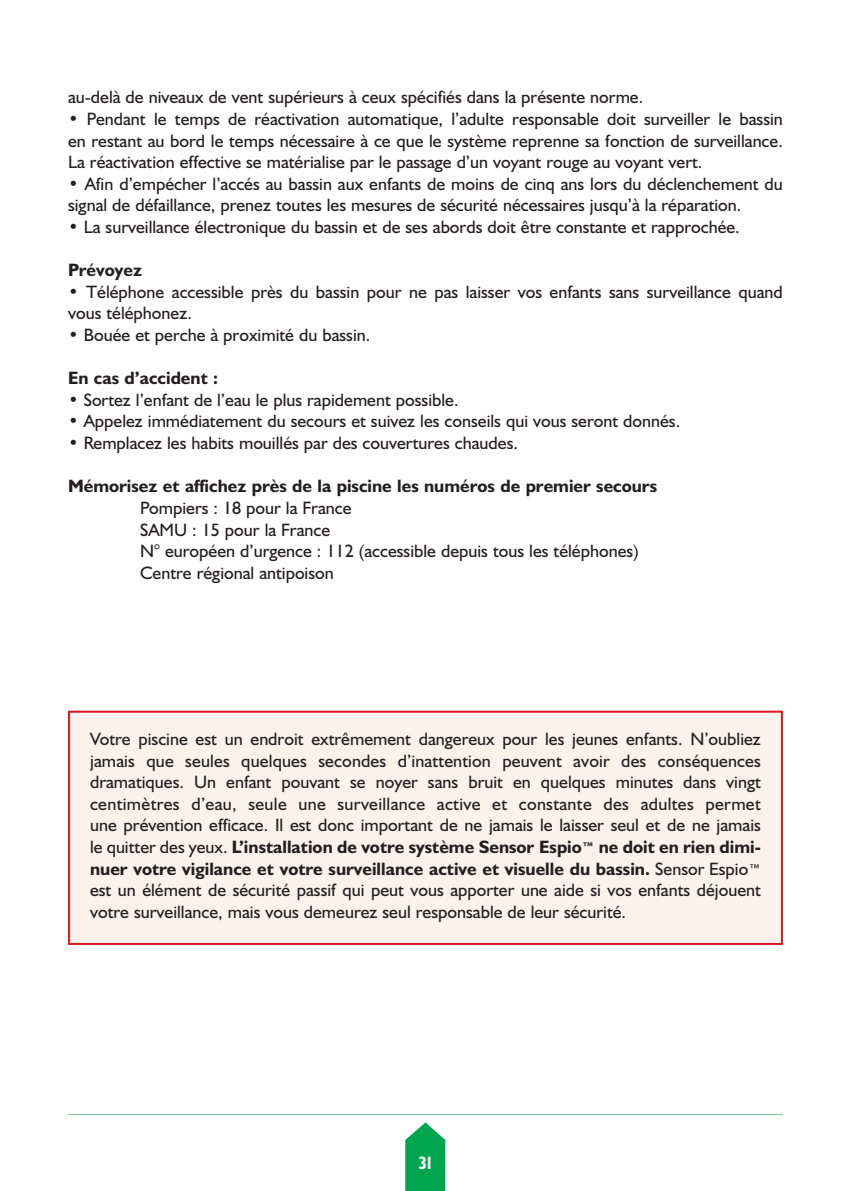
<style>
.page{position:relative;width:851px;height:1191px;background:#fff}
.page>*{position:absolute;margin:0;border:0;box-sizing:border-box;transform-origin:0 0}
.t1{font:18px/21.6px "Humanist 521 BT";color:#231f20}
.t2{font:700 18px "Humanist 521 BT";color:#231f20}
.t3{font:700 condensed 18px "Humanist 521 BT";color:#fff}
.s1{font-weight:700}
.s2{font-weight:700;font-size:15px}
.s3{font-size:15px}
</style>
<div class="page">
<svg style="left:405px;top:1122px;width:40px;height:69px;background:#23b167"></svg>
<hr style="left:68px;top:1114px;width:714px;height:1px;background:#80ca9c">
<div style="left:70px;top:712px;width:710px;height:231px;background:#fcf2ec"></div>
<div style="left:68px;top:710px;width:714px;height:235px;border:2px solid #d8171f"></div>
<p class="t1" style="left:68px;top:88px;width:576px">au-delà de niveaux de vent supérieurs à ceux spécifiés dans la présente norme.</p>
<p class="t1" style="left:68px;top:110px;width:716px;text-align:justify">• Pendant le temps de réactivation automatique, l’adulte responsable doit surveiller le bassin en restant au bord le temps nécessaire à ce que le système reprenne sa fonction de surveillance.<br>La réactivation effective se matérialise par le passage d’un voyant rouge au voyant vert.</p>
<p class="t1" style="left:68px;top:175px;width:716px">• Afin d’empécher l’accés au bassin aux enfants de moins de cinq ans lors du déclenchement du signal de défaillance, prenez toutes les mesures de sécurité nécessaires jusqu’à la réparation.</p>
<p class="t1" style="left:68px;top:218px;width:673px">• La surveillance électronique du bassin et de ses abords doit être constante et rapprochée.</p>
<p class="t2" style="left:68px;top:264px;width:75px">Prévoyez</p>
<p class="t1" style="left:68px;top:283px;width:716px">• Téléphone accessible près du bassin pour ne pas laisser vos enfants sans surveillance quand vous téléphonez.</p>
<p class="t1" style="left:68px;top:326px;width:304px">• Bouée et perche à proximité du bassin.</p>
<p class="t2" style="left:68px;top:372px;width:151px">En cas d’accident :</p>
<p class="t1" style="left:68px;top:391px;width:392px">• Sortez l’enfant de l’eau le plus rapidement possible.</p>
<p class="t1" style="left:68px;top:412px;width:613px">• Appelez immédiatement du secours et suivez les conseils qui vous seront donnés.</p>
<p class="t1" style="left:68px;top:434px;width:451px">• Remplacez les habits mouillés par des couvertures chaudes.</p>
<p class="t2" style="left:68px;top:480px;width:590px">Mémorisez et affichez près de la piscine les numéros de premier secours</p>
<p class="t1" style="left:140px;top:499px;width:500px">Pompiers : 18 pour la France<br>SAMU : 15 pour la France<br>N° européen d’urgence : 112 (accessible depuis tous les téléphones)<br>Centre régional antipoison</p>
<p class="t1" style="left:90px;top:730px;width:672px;text-align:justify">Votre piscine est un endroit extrêmement dangereux pour les jeunes enfants. N’oubliez jamais que seules quelques secondes d’inattention peuvent avoir des conséquences dramatiques. Un enfant pouvant se noyer sans bruit en quelques minutes dans vingt centimètres d’eau, seule une surveillance active et constante des adultes permet une prévention efficace. Il est donc important de ne jamais le laisser seul et de ne jamais le quitter des yeux. <span class="s1">L’installation de votre système Sensor Espio</span><span class="s2">™</span> <span class="s1">ne doit en rien dimi&shy;nuer votre vigilance et votre surveillance active et visuelle du bassin.</span> Sensor Espio<span class="s3">™ </span>est un élément de sécurité passif qui peut vous apporter une aide si vos enfants déjouent votre surveillance, mais vous demeurez seul responsable de leur sécurité.</p>
<p class="t3" style="left:419px;top:1157px;width:14px">31</p>
</div>
